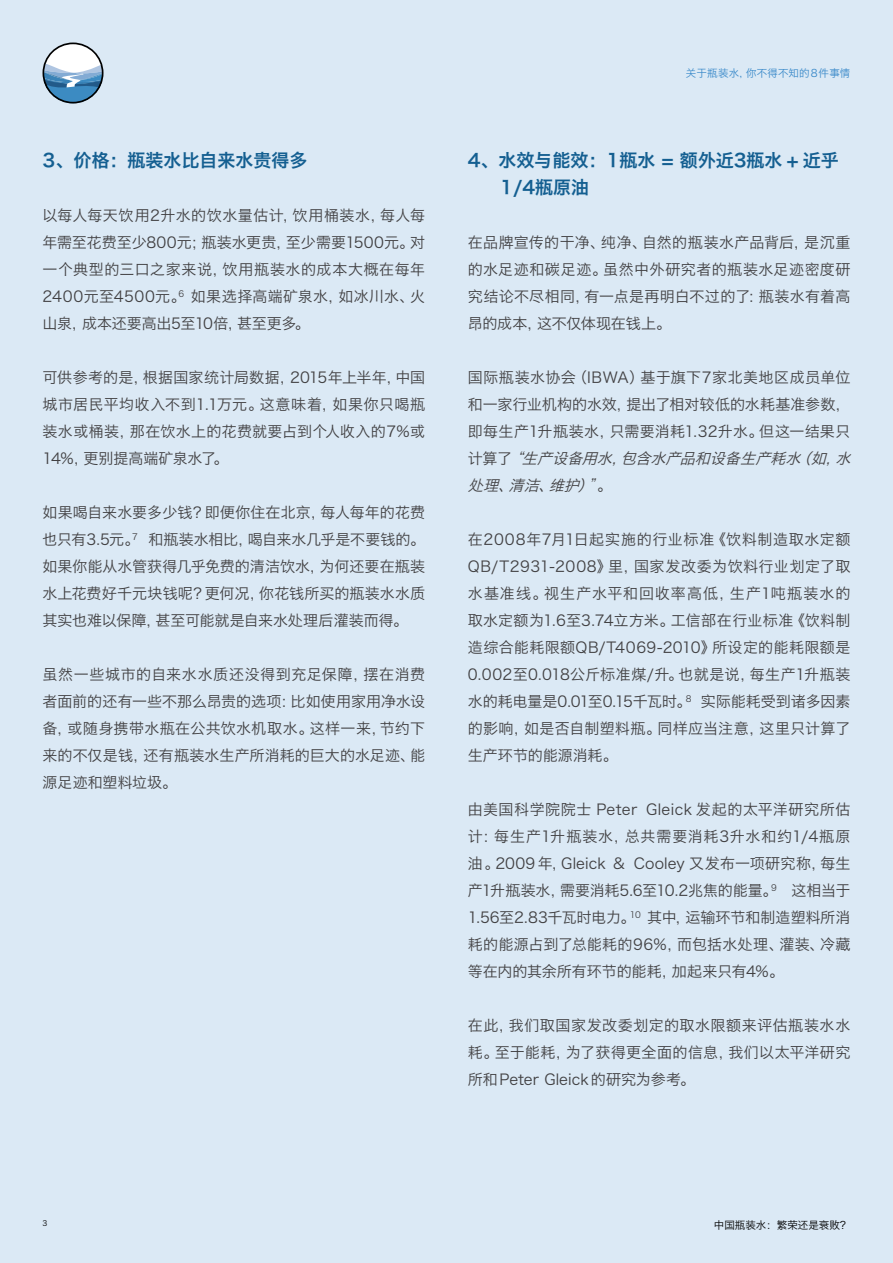
<style>
.page{position:relative;width:893px;height:1263px;background:#dbe9f5}
.page>*{position:absolute;margin:0;border:0;box-sizing:border-box;transform-origin:0 0}
.t1{font:18px/27px "Hiragino Sans GB W6";color:#145f91}
.t2{font:15px/27px "Hiragino Sans GB W3";letter-spacing:.01em;color:#414042;text-align:justify}
.t3{font:10.5px "Hiragino Sans GB W3";letter-spacing:.015em;color:#3989c9}
.t4{font:10.5px "Hiragino Sans GB W3";color:#000}
.t5{font:7.5px "Hiragino Sans GB W3";color:#000}
.s1{font-style:italic}
</style>
<div class="page">
<svg style="left:43px;top:43px;width:61px;height:60px"></svg>
<p class="t1" style="left:43px;top:146px;width:266px">3、价格：瓶装水比自来水贵得多</p>
<p class="t2" style="left:43px;top:202px;width:384px">以每人每天饮用2升水的饮水量估计，饮用桶装水，每人每年需至花费至少800元；瓶装水更贵，至少需要1500元。对一个典型的三口之家来说，饮用瓶装水的成本大概在每年2400元至4500元。<sup>6</sup> 如果选择高端矿泉水，如冰川水、火山泉，成本还要高出5至10倍，甚至更多。</p>
<p class="t2" style="left:43px;top:364px;width:384px">可供参考的是，根据国家统计局数据，2015年上半年，中国城市居民平均收入不到1.1万元。这意味着，如果你只喝瓶装水或桶装，那在饮水上的花费就要占到个人收入的7%或14%，更别提高端矿泉水了。</p>
<p class="t2" style="left:43px;top:499px;width:384px">如果喝自来水要多少钱？即便你住在北京，每人每年的花费也只有3.5元。<sup>7</sup> 和瓶装水相比，喝自来水几乎是不要钱的。如果你能从水管获得几乎免费的清洁饮水，为何还要在瓶装水上花费好千元块钱呢？更何况，你花钱所买的瓶装水水质其实也难以保障，甚至可能就是自来水处理后灌装而得。</p>
<p class="t2" style="left:43px;top:661px;width:384px">虽然一些城市的自来水水质还没得到充足保障，摆在消费者面前的还有一些不那么昂贵的选项：比如使用家用净水设备，或随身携带水瓶在公共饮水机取水。这样一来，节约下来的不仅是钱，还有瓶装水生产所消耗的巨大的水足迹、能源足迹和塑料垃圾。</p>
<p class="t3" style="left:686px;top:66px;width:166px">关于瓶装水，你不得不知的8件事情</p>
<p class="t1" style="left:500px;top:146px;width:340px;text-indent:-32px">4、水效与能效：1瓶水 = 额外近3瓶水 + 近乎<br>1/4瓶原油</p>
<p class="t2" style="left:468px;top:229px;width:384px">在品牌宣传的干净、纯净、自然的瓶装水产品背后，是沉重的水足迹和碳足迹。虽然中外研究者的瓶装水足迹密度研究结论不尽相同，有一点是再明白不过的了：瓶装水有着高昂的成本，这不仅体现在钱上。</p>
<p class="t2" style="left:468px;top:364px;width:389px;text-align:left">国际瓶装水协会（IBWA）基于旗下7家北美地区成员单位和一家行业机构的水效，提出了相对较低的水耗基准参数，即每生产1升瓶装水，只需要消耗1.32升水。但这一结果只计算了<span class="s1">“生产设备用水，包含水产品和设备生产耗水（如，水处理、清洁、维护）”</span>。</p>
<p class="t2" style="left:468px;top:526px;width:384px">在2008年7月1日起实施的行业标准《饮料制造取水定额QB/T2931-2008》里，国家发改委为饮料行业划定了取水基准线。视生产水平和回收率高低，生产1吨瓶装水的取水定额为1.6至3.74立方米。工信部在行业标准《饮料制造综合能耗限额QB/T4069-2010》所设定的能耗限额是0.002至0.018公斤标准煤/升。也就是说，每生产1升瓶装水的耗电量是0.01至0.15千瓦时。<sup>8</sup> 实际能耗受到诸多因素的影响，如是否自制塑料瓶。同样应当注意，这里只计算了生产环节的能源消耗。</p>
<p class="t2" style="left:468px;top:796px;width:384px">由美国科学院院士 Peter Gleick 发起的太平洋研究所估计：每生产1升瓶装水，总共需要消耗3升水和约1/4瓶原油。2009年，Gleick &amp; Cooley 又发布一项研究称，每生产1升瓶装水，需要消耗5.6至10.2兆焦的能量。<sup>9</sup> 这相当于1.56至2.83千瓦时电力。<sup>10</sup> 其中，运输环节和制造塑料所消耗的能源占到了总能耗的96%，而包括水处理、灌装、冷藏等在内的其余所有环节的能耗，加起来只有4%。</p>
<p class="t2" style="left:468px;top:1012px;width:384px">在此，我们取国家发改委划定的取水限额来评估瓶装水水耗。至于能耗，为了获得更全面的信息，我们以太平洋研究所和Peter Gleick的研究为参考。</p>
<p class="t5" style="left:43px;top:1219px;width:6px">3</p>
<p class="t4" style="left:714px;top:1218px;width:138px">中国瓶装水：繁荣还是衰败？</p>
</div>
